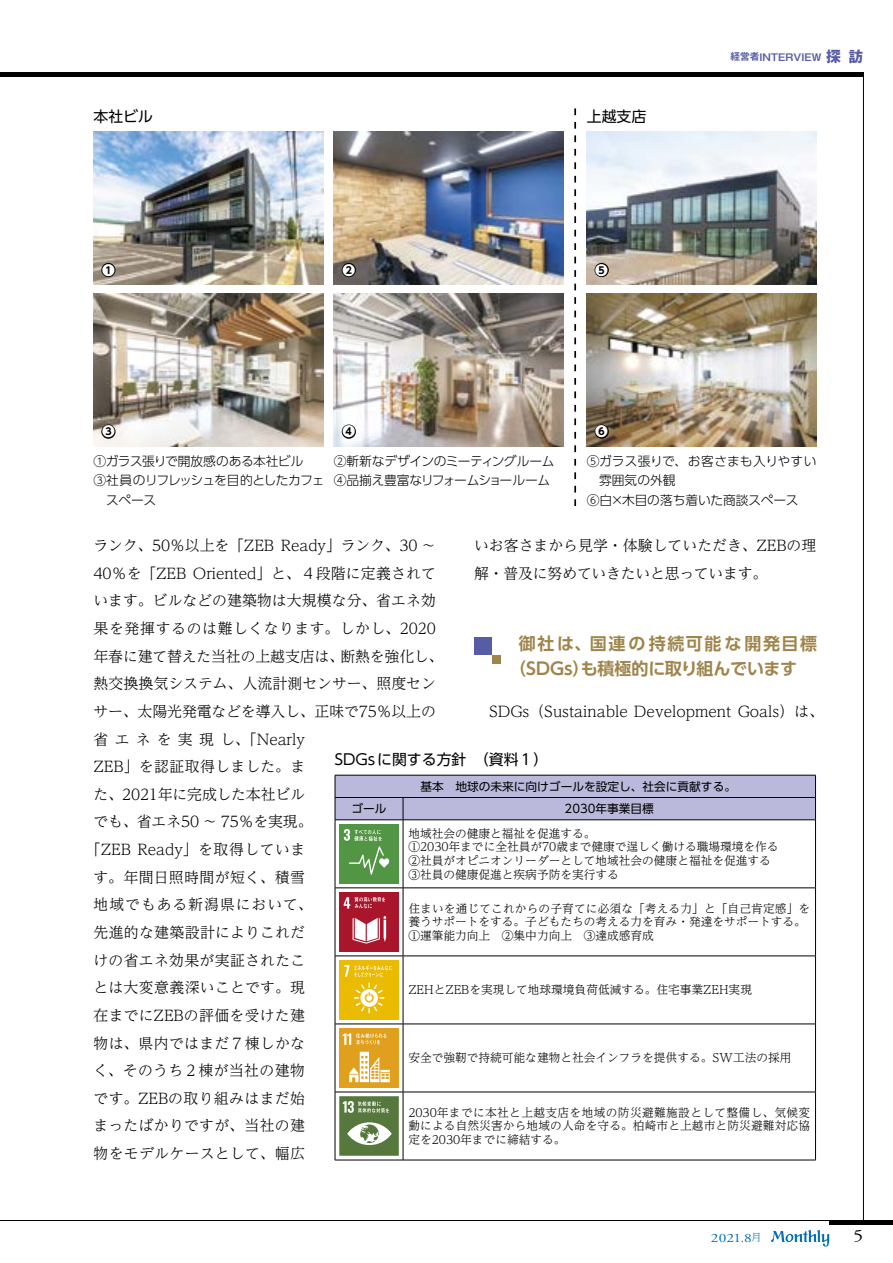
<style>
.page{position:relative;width:893px;height:1263px;background:#fff}
.page>*{position:absolute;margin:0;border:0;box-sizing:border-box;transform-origin:0 0}
.t1{font:700 16.95px/24.5px "UD Shin Go Pr 6 N De";color:#9f844b}
.t2{font:16.95px "Adobe Garamond Pro";color:#000;scale:1.2 1}
.t3{font:300 14.85px/27.6px "UD Reimin Pr 6 N";letter-spacing:.005em;color:#000}
.t4{font:300 14.85px "UD Reimin Pr 6 N";letter-spacing:.025em;color:#000}
.t5{font:300 14.85px "UD Reimin Pr 6 N";letter-spacing:.035em;color:#000}
.t6{font:14.85px "UD Shin Go Pr 6 N";color:#000}
.t7{font:300 14.85px "UD Reimin Pr 6 N";letter-spacing:.41em;color:#000}
.t8{font:300 14.85px "UD Reimin Pr 6 N";letter-spacing:.06em;color:#000}
.t9{font:300 12.75px/19.2px "UD Shin Go Pr 6 N";letter-spacing:-.02em;color:#000}
.t10{font:300 12.75px "UD Shin Go Pr 6 N";letter-spacing:-.05em;color:#000}
.t11{font:300 12.75px "UD Shin Go Pr 6 N";color:#000}
.t12{font:12.75px "Adobe Garamond Pro";color:#006eb8;scale:1.2 1}
.t13{font:700 12.75px "UD Shin Go Pr 6 N";color:#fff}
.t14{font:300 11.7px/13.8px "UD Reimin Pr 6 N";color:#000}
.t15{font:11.7px "UD Shin Go Pr 6 N";color:#000}
.t16{font:700 9.6px "Gothic MB101 Pro De";color:#565da4}
.s1{font-family:"Gothic MB101 Pro";font-size:14.85px}
.s2{font-family:"UD Reimin Pro";font-weight:300;font-size:10.35px}
</style>
<div class="page">
<div style="left:475px;top:638px;width:17px;height:17px;background:#565da4"></div>
<div style="left:492px;top:655px;width:8px;height:8px;background:#9f844b"></div>
<svg style="left:574px;top:108px;width:2px;height:398px"></svg>
<img style="left:94px;top:132px;width:229px;height:153px">
<img style="left:334px;top:293px;width:230px;height:153px">
<img style="left:94px;top:293px;width:229px;height:153px">
<img style="left:587px;top:293px;width:229px;height:153px">
<img style="left:334px;top:132px;width:230px;height:153px">
<img style="left:587px;top:132px;width:229px;height:153px">
<svg style="left:100px;top:262px;width:17px;height:16px"></svg>
<svg style="left:100px;top:423px;width:17px;height:17px"></svg>
<svg style="left:341px;top:423px;width:16px;height:17px"></svg>
<svg style="left:593px;top:423px;width:17px;height:17px"></svg>
<svg style="left:341px;top:262px;width:16px;height:16px"></svg>
<svg style="left:593px;top:262px;width:17px;height:16px"></svg>
<div style="left:335px;top:775px;width:481px;height:44px;background:#bab9db"></div>
<hr style="left:335px;top:797px;width:68px;height:1px;background:#000">
<hr style="left:403px;top:797px;width:413px;height:1px;background:#000">
<hr style="left:335px;top:820px;width:1px;height:68px;background:#000">
<hr style="left:335px;top:888px;width:1px;height:68px;background:#000">
<hr style="left:335px;top:956px;width:1px;height:68px;background:#000">
<hr style="left:335px;top:1024px;width:1px;height:68px;background:#000">
<hr style="left:335px;top:1092px;width:1px;height:68px;background:#000">
<hr style="left:335px;top:819px;width:68px;height:1px;background:#000">
<hr style="left:335px;top:887px;width:68px;height:1px;background:#000">
<hr style="left:335px;top:956px;width:68px;height:1px;background:#000">
<hr style="left:335px;top:1024px;width:68px;height:1px;background:#000">
<hr style="left:335px;top:1092px;width:68px;height:1px;background:#000">
<hr style="left:335px;top:1160px;width:68px;height:1px;background:#000">
<hr style="left:403px;top:820px;width:1px;height:68px;background:#000">
<hr style="left:403px;top:888px;width:1px;height:68px;background:#000">
<hr style="left:403px;top:956px;width:1px;height:68px;background:#000">
<hr style="left:403px;top:1024px;width:1px;height:68px;background:#000">
<hr style="left:403px;top:1092px;width:1px;height:68px;background:#000">
<hr style="left:403px;top:819px;width:413px;height:1px;background:#000">
<hr style="left:815px;top:820px;width:1px;height:68px;background:#000">
<hr style="left:815px;top:888px;width:1px;height:68px;background:#000">
<hr style="left:815px;top:956px;width:1px;height:68px;background:#000">
<hr style="left:815px;top:1024px;width:1px;height:68px;background:#000">
<hr style="left:815px;top:1092px;width:1px;height:68px;background:#000">
<hr style="left:403px;top:887px;width:413px;height:1px;background:#000">
<hr style="left:403px;top:956px;width:413px;height:1px;background:#000">
<hr style="left:403px;top:1024px;width:413px;height:1px;background:#000">
<hr style="left:403px;top:1092px;width:413px;height:1px;background:#000">
<hr style="left:403px;top:1160px;width:413px;height:1px;background:#000">
<div style="left:339px;top:824px;width:60px;height:59px;background:#529544"></div>
<svg style="left:343px;top:829px;width:47px;height:46px"></svg>
<div style="left:339px;top:892px;width:60px;height:60px;background:#a9162c"></div>
<svg style="left:352px;top:916px;width:35px;height:27px"></svg>
<svg style="left:343px;top:897px;width:42px;height:12px"></svg>
<div style="left:339px;top:960px;width:60px;height:60px;background:#eabb00"></div>
<svg style="left:344px;top:965px;width:48px;height:48px"></svg>
<div style="left:339px;top:1028px;width:60px;height:60px;background:#e0a01e"></div>
<svg style="left:349px;top:1052px;width:41px;height:30px"></svg>
<svg style="left:343px;top:1033px;width:43px;height:12px"></svg>
<svg style="left:339px;top:1096px;width:60px;height:60px;background:#7a9464"></svg>
<hr style="left:863px;top:72px;width:1px;height:1148px;background:#000">
<div style="left:0;top:72px;width:863px;height:5px;background:#000"></div>
<div style="left:829px;top:1220px;width:64px;height:5px;background:#000"></div>
<hr style="left:0;top:1220px;width:893px;height:1px;background:#000">
<svg style="left:771px;top:1230px;width:58px;height:16px"></svg>
<p class="t6" style="left:94px;top:104px;width:61px">本社ビル</p>
<p class="t6" style="left:587px;top:104px;width:61px">上越支店</p>
<p class="t13" style="left:102px;top:260px;width:14px">❶</p>
<p class="t13" style="left:342px;top:260px;width:14px">❷</p>
<p class="t13" style="left:595px;top:260px;width:14px">❺</p>
<p class="t13" style="left:102px;top:421px;width:14px">❸</p>
<p class="t13" style="left:342px;top:421px;width:14px">❹</p>
<p class="t13" style="left:595px;top:421px;width:14px">❻</p>
<p class="t16" style="left:730px;top:49px;width:134px">経営者INTERVIEW <span class="s1">探訪</span></p>
<p class="t9" style="left:94px;top:451px;width:211px">①ガラス張りで開放感のある本社ビル</p>
<p class="t10" style="left:94px;top:470px;width:232px">③社員のリフレッシュを目的としたカフェ</p>
<p class="t9" style="left:106px;top:490px;width:52px">スペース</p>
<p class="t9" style="left:334px;top:451px;width:222px">②斬新なデザインのミーティングルーム<br>④品揃え豊富なリフォームショールーム</p>
<p class="t11" style="left:587px;top:451px;width:231px">⑤ガラス張りで、お客さまも入りやすい</p>
<p class="t9" style="left:599px;top:470px;width:78px">雰囲気の外観</p>
<p class="t9" style="left:587px;top:490px;width:213px">⑥白×木目の落ち着いた商談スペース</p>
<p class="t3" style="left:474px;top:531px;width:344px">いお客さまから見学・体験していただき、ZEBの理解・普及に努めていきたいと思っています。</p>
<p class="t3" style="left:93px;top:531px;width:344px">ランク、50％以上を「ZEB Ready」ランク、30 ～</p>
<p class="t3" style="left:94px;top:559px;width:344px">40％を「ZEB Oriented」と、４段階に定義されて</p>
<p class="t3" style="left:93px;top:586px;width:344px">います。ビルなどの建築物は大規模な分、省エネ効</p>
<p class="t5" style="left:94px;top:616px;width:344px">果を発揮するのは難しくなります。しかし、2020</p>
<p class="t3" style="left:94px;top:642px;width:351px">年春に建て替えた当社の上越支店は、断熱を強化し、</p>
<p class="t3" style="left:93px;top:669px;width:344px">熱交換換気システム、人流計測センサー、照度セン</p>
<p class="t3" style="left:93px;top:697px;width:344px">サー、太陽光発電などを導入し、正味で75％以上の</p>
<p class="t7" style="left:94px;top:727px;width:213px">省エネを実現し、「Nearly</p>
<p class="t3" style="left:93px;top:752px;width:213px">ZEB」を認証取得しました。ま</p>
<p class="t3" style="left:93px;top:780px;width:213px">た、2021年に完成した本社ビル</p>
<p class="t3" style="left:93px;top:807px;width:221px">でも、省エネ50 ～ 75％を実現。</p>
<p class="t3" style="left:86px;top:835px;width:221px">「ZEB Ready」を取得していま</p>
<p class="t4" style="left:93px;top:865px;width:213px">す。年間日照時間が短く、積雪</p>
<p class="t8" style="left:94px;top:893px;width:221px">地域でもある新潟県において、</p>
<p class="t3" style="left:94px;top:918px;width:213px">先進的な建築設計によりこれだ</p>
<p class="t3" style="left:93px;top:946px;width:213px">けの省エネ効果が実証されたこ</p>
<p class="t3" style="left:93px;top:973px;width:213px">とは大変意義深いことです。現</p>
<p class="t3" style="left:94px;top:1001px;width:213px">在までにZEBの評価を受けた建</p>
<p class="t3" style="left:94px;top:1028px;width:213px">物は、県内ではまだ７棟しかな</p>
<p class="t4" style="left:93px;top:1058px;width:213px">く、そのうち２棟が当社の建物</p>
<p class="t3" style="left:93px;top:1084px;width:213px">です。ZEBの取り組みはまだ始</p>
<p class="t3" style="left:93px;top:1111px;width:213px">まったばかりですが、当社の建</p>
<p class="t3" style="left:94px;top:1139px;width:213px">物をモデルケースとして、幅広</p>
<p class="t1" style="left:509px;top:631px;width:310px;text-indent:10px">御社は、国連の持続可能な開発目標（SDGs）も積極的に取り組んでいます</p>
<p class="t3" style="left:474px;top:697px;width:351px">　SDGs（Sustainable Development Goals）は、</p>
<p class="t6" style="left:335px;top:747px;width:215px">SDGsに関する方針　（資料１）</p>
<p class="t15" style="left:420px;top:777px;width:317px">基本　地球の未来に向けゴールを設定し、社会に貢献する。</p>
<p class="t15" style="left:351px;top:799px;width:37px">ゴール</p>
<p class="t15" style="left:565px;top:799px;width:91px">2030年事業目標</p>
<p class="t14" style="left:408px;top:826px;width:372px">地域社会の健康と福祉を促進する。<br>①2030年までに全社員が70歳まで健康で逞しく働ける職場環境を作る<br>②社員がオピニオンリーダーとして地域社会の健康と福祉を促進する<br>③社員の健康促進と疾病予防を実行する</p>
<p class="t14" style="left:408px;top:901px;width:403px">住まいを通じてこれからの子育てに必須な「考える力」と「自己肯定感」を養うサポートをする。子どもたちの考える力を育み・発達をサポートする。<br>①運筆能力向上　②集中力向上　③達成感育成</p>
<p class="t14" style="left:408px;top:982px;width:345px">ZEHとZEBを実現して地球環境負荷低減する。住宅事業ZEH実現</p>
<p class="t14" style="left:408px;top:1051px;width:385px">安全で強靭で持続可能な建物と社会インフラを提供する。SW工法の採用</p>
<p class="t14" style="left:408px;top:1105px;width:403px;text-align:justify">2030年までに本社と上越支店を地域の防災避難施設として整備し、気候変動による自然災害から地域の人命を守る。柏崎市と上越市と防災避難対応協定を2030年までに締結する。</p>
<p class="t12" style="left:711px;top:1230px;width:44px">2021.8<span class="s2">月</span></p>
<p class="t2" style="left:853px;top:1225px;width:10px">5</p>
</div>
